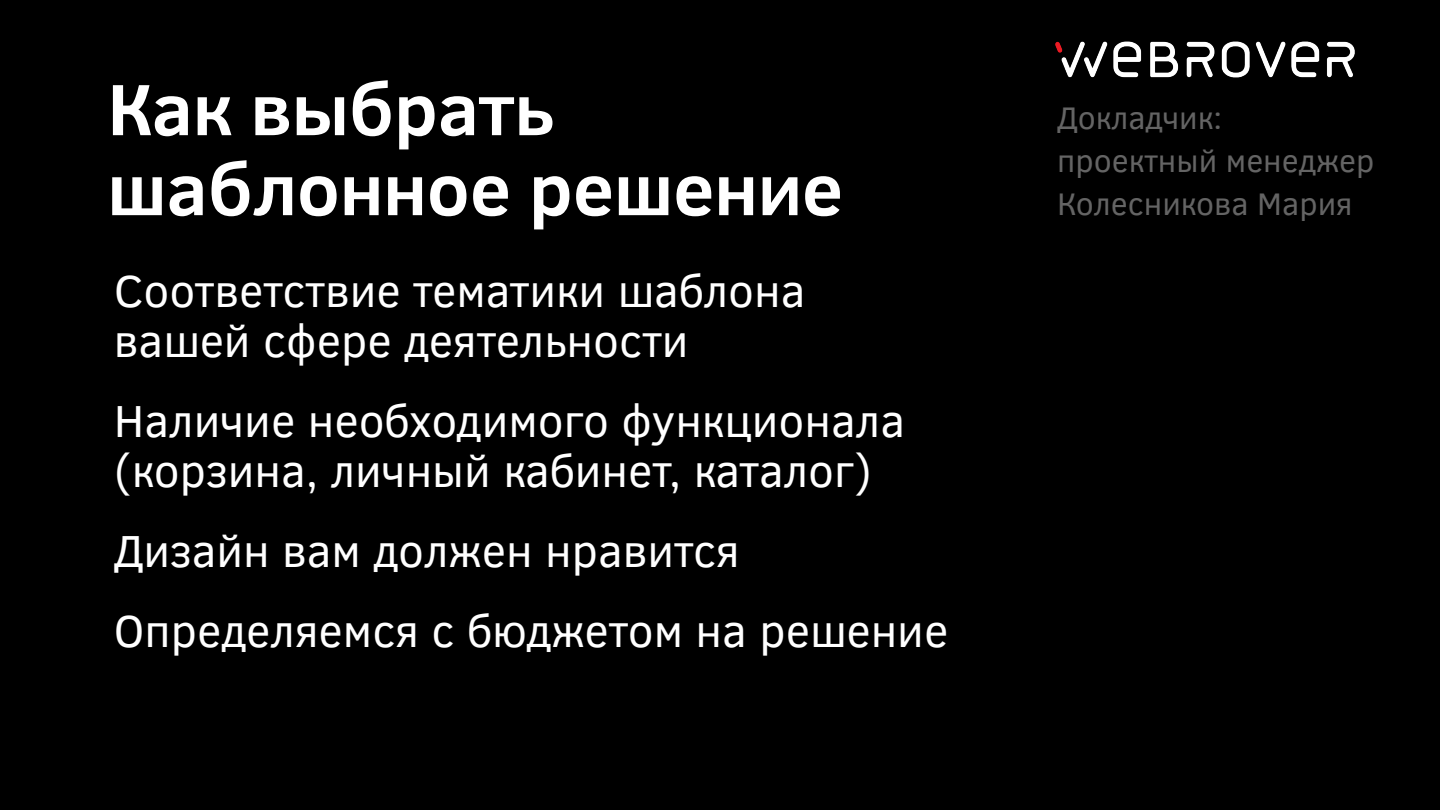
<style>
.page{position:relative;width:1440px;height:810px;background:#000}
.page>*{position:absolute;margin:0;border:0;box-sizing:border-box;transform-origin:0 0}
.t1{font:700 74px/80px "Clear Sans";color:#fff}
.t2{font:46px/50px "Clear Sans";color:#fff}
.t3{font:32px/43px "Clear Sans";color:#646464}
</style>
<div class="page">
<img style="left:1055px;top:41px;width:300px;height:37px">
<h1 class="t1" style="left:107px;top:67px;width:737px">Как выбрать шаблонное решение</h1>
<p class="t2" style="left:114px;top:266px;width:693px">Соответствие тематики шаблона вашей сфере деятельности</p>
<p class="t2" style="left:114px;top:396px;width:793px">Наличие необходимого функционала (корзина, личный кабинет, каталог)</p>
<p class="t2" style="left:114px;top:511px;width:836px;line-height:80px">Дизайн вам должен нравится<br>Определяемся с бюджетом на решение</p>
<p class="t3" style="left:1057px;top:97px;width:319px">Докладчик: проектный менеджер<br>Колесникова Мария</p>
</div>
